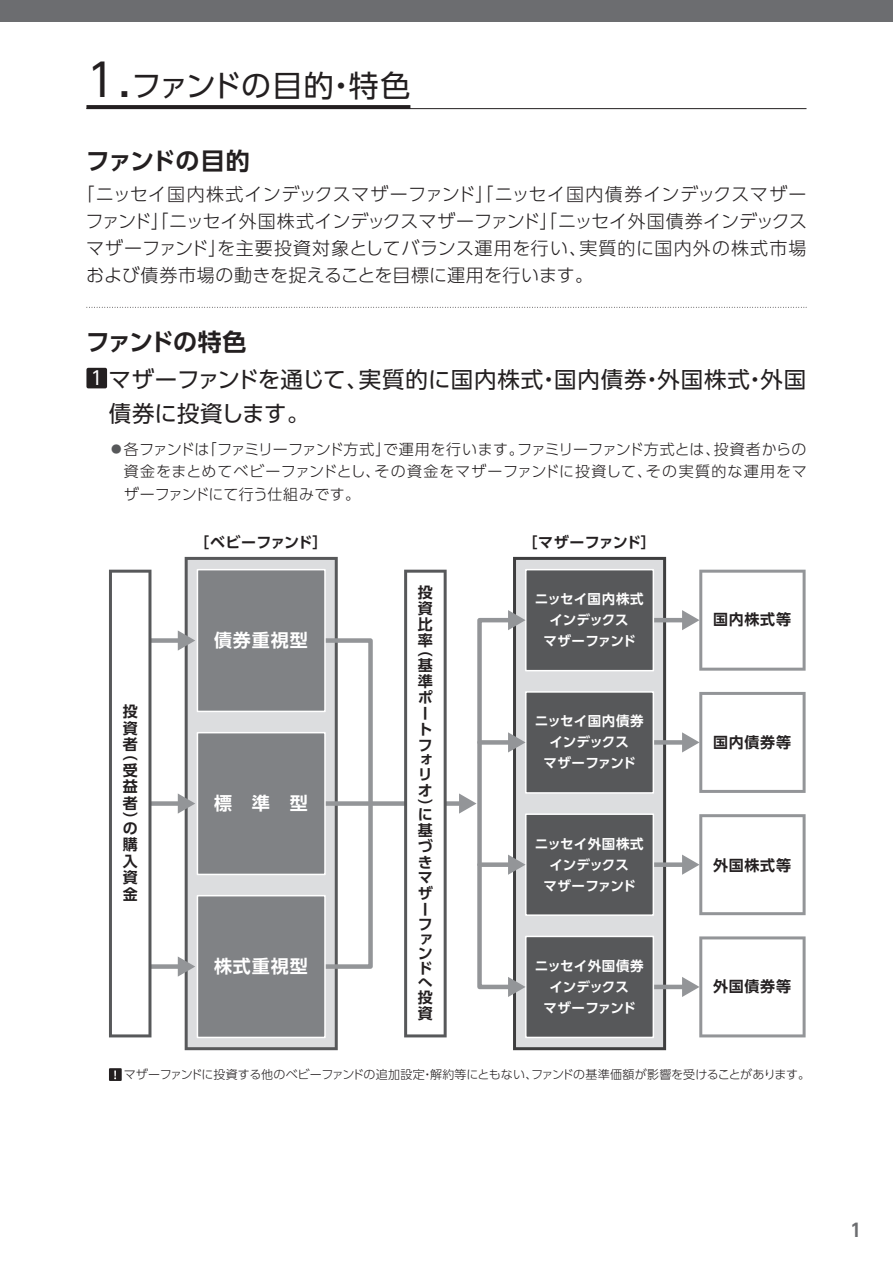
<style>
.page{position:relative;width:893px;height:1263px;background:#fff}
.page>*{position:absolute;margin:0;border:0;box-sizing:border-box;transform-origin:0 0}
.t1{font:30px "UD Shin Go Pro";letter-spacing:-.02em;color:#231f20}
.t2{font:700 24px "UD Shin Go Pro De";letter-spacing:-.05em;color:#231f20}
.t3{font:22.5px/34.5px "UD Shin Go Pro";letter-spacing:.02em;color:#231f20}
.t4{font:300 18px/27px "UD Shin Go Pro";letter-spacing:.035em;color:#231f20;text-align:justify}
.t5{font:700 18px "UD Shin Go Pro De";letter-spacing:.05em;color:#fff}
.t6{font:700 18px "UD Shin Go Pro De";color:#6c6d70}
.t7{font:300 15px/22.5px "UD Shin Go Pro";letter-spacing:.045em;color:#231f20;text-align:justify}
.t8{font:700 15px/16.5px "UD Shin Go Pro De";letter-spacing:.05em;color:#231f20;text-align:justify}
.t9{font:700 15px "UD Shin Go Pro De";letter-spacing:-.025em;color:#231f20}
.t10{font:700 13.5px/21px "UD Shin Go Pro De";letter-spacing:.01em;color:#fff;text-align:center}
.t11{font:300 12px "UD Shin Go Pro";letter-spacing:-.01em;color:#231f20}
.s1{font-size:45px}
.s2{font-size:18.75px;color:#fff}
.s3{font-size:10.5px;color:#57585a}
</style>
<div class="page">
<div style="left:0;top:0;width:893px;height:21px;background:#6c6d70"></div>
<svg style="left:87px;top:307px;width:720px;height:1px"></svg>
<div style="left:86px;top:368px;width:21px;height:20px;background:#231f20;border-radius:2px"></div>
<svg style="left:513px;top:557px;width:153px;height:493px;background:#c2c3c5"></svg>
<div style="left:618px;top:740px;width:67px;height:5px;background:#939598"></div>
<div style="left:618px;top:862px;width:67px;height:5px;background:#939598"></div>
<hr style="left:618px;top:618px;width:67px;height:4px;background:#939598">
<hr style="left:617px;top:985px;width:68px;height:4px;background:#939598">
<svg style="left:185px;top:557px;width:153px;height:493px;background:#c3c4c6"></svg>
<div style="left:526px;top:570px;width:127px;height:101px;background:#57585a"></div>
<div style="left:525px;top:569px;width:129px;height:102px;border:2px solid #fff"></div>
<div style="left:526px;top:692px;width:127px;height:101px;background:#57585a"></div>
<div style="left:525px;top:691px;width:129px;height:103px;border:2px solid #fff"></div>
<div style="left:526px;top:814px;width:127px;height:101px;background:#57585a"></div>
<div style="left:525px;top:813px;width:129px;height:103px;border:2px solid #fff"></div>
<div style="left:526px;top:936px;width:127px;height:101px;background:#57585a"></div>
<div style="left:525px;top:936px;width:129px;height:102px;border:2px solid #fff"></div>
<div style="left:235px;top:638px;width:138px;height:331px;border:4px solid #939598"></div>
<svg style="left:682px;top:570px;width:124px;height:101px"></svg>
<svg style="left:682px;top:692px;width:124px;height:101px"></svg>
<svg style="left:682px;top:814px;width:124px;height:101px"></svg>
<svg style="left:682px;top:936px;width:124px;height:101px"></svg>
<div style="left:144px;top:801px;width:37px;height:5px;background:#939598"></div>
<svg style="left:178px;top:793px;width:17px;height:21px"></svg>
<div style="left:280px;top:801px;width:182px;height:5px;background:#939598"></div>
<svg style="left:459px;top:793px;width:18px;height:21px"></svg>
<div style="left:144px;top:638px;width:37px;height:5px;background:#939598"></div>
<svg style="left:178px;top:630px;width:17px;height:21px"></svg>
<div style="left:144px;top:964px;width:37px;height:5px;background:#939598"></div>
<svg style="left:178px;top:956px;width:17px;height:21px"></svg>
<svg style="left:109px;top:570px;width:42px;height:467px"></svg>
<svg style="left:404px;top:570px;width:43px;height:467px"></svg>
<div style="left:197px;top:570px;width:128px;height:141px;background:#808285"></div>
<div style="left:197px;top:569px;width:129px;height:143px;border:2px solid #fff"></div>
<div style="left:197px;top:896px;width:128px;height:141px;background:#808285"></div>
<div style="left:197px;top:895px;width:129px;height:143px;border:2px solid #fff"></div>
<div style="left:197px;top:733px;width:128px;height:141px;background:#808285"></div>
<div style="left:197px;top:732px;width:129px;height:143px;border:2px solid #fff"></div>
<div style="left:480px;top:740px;width:31px;height:5px;background:#939598"></div>
<svg style="left:513px;top:732px;width:12px;height:20px"></svg>
<div style="left:480px;top:862px;width:31px;height:5px;background:#939598"></div>
<svg style="left:513px;top:854px;width:12px;height:21px"></svg>
<div style="left:477px;top:618px;width:36px;height:371px;border:4px solid #939598"></div>
<svg style="left:508px;top:977px;width:17px;height:20px"></svg>
<svg style="left:508px;top:610px;width:17px;height:20px"></svg>
<div style="left:109px;top:1068px;width:13px;height:13px;background:#231f20"></div>
<svg style="left:114px;top:1070px;width:2px;height:9px"></svg>
<hr style="left:86px;top:108px;width:720px;height:1px;background:#231f20">
<div style="left:86px;top:105px;width:324px;height:4px;border:2px solid #231f20"></div>
<h1 class="t1" style="left:86px;top:61px;width:325px"><span class="s1">1.</span>ファンドの目的・特色</h1>
<h2 class="t2" style="left:86px;top:141px;width:166px">ファンドの目的</h2>
<p class="t4" style="left:86px;top:180px;width:723px;text-indent:-9px">「ニッセイ国内株式インデックスマザーファンド」「ニッセイ国内債券インデックスマザーファンド」「ニッセイ外国株式インデックスマザーファンド」「ニッセイ外国債券インデックスマザーファンド」を主要投資対象としてバランス運用を行い、実質的に国内外の株式市場および債券市場の動きを捉えることを目標に運用を行います。</p>
<h2 class="t2" style="left:86px;top:323px;width:162px">ファンドの特色</h2>
<p class="t3" style="left:109px;top:361px;width:699px;text-indent:-22px"><span class="s2">１</span>マザーファンドを通じて、実質的に国内株式・国内債券・外国株式・外国債券に投資します。</p>
<p class="t7" style="left:124px;top:437px;width:684px;text-indent:-13px"><span class="s3">●</span> 各ファンドは「ファミリーファンド方式」で運用を行います。ファミリーファンド方式とは、投資者からの資金をまとめてベビーファンドとし、その資金をマザーファンドに投資して、その実質的な運用をマザーファンドにて行う仕組みです。</p>
<p class="t9" style="left:523px;top:530px;width:135px">［マザーファンド］</p>
<p class="t9" style="left:194px;top:530px;width:135px">［ベビーファンド］</p>
<p class="t8" style="left:123px;top:703px;width:16px">投資者</p>
<p class="t8" style="left:123px;top:745px;width:16px">（受益者）</p>
<p class="t8" style="left:123px;top:819px;width:16px">の購入資金</p>
<p class="t5" style="left:214px;top:625px;width:95px">債券重視型</p>
<p class="t5" style="left:214px;top:788px;width:95px">標　準　型</p>
<p class="t5" style="left:214px;top:951px;width:95px">株式重視型</p>
<p class="t8" style="left:418px;top:584px;width:16px">投資比率</p>
<p class="t8" style="left:418px;top:641px;width:16px;line-height:15.8px;text-align:left">（基準ポートフォリオ）</p>
<p class="t8" style="left:418px;top:806px;width:17px;line-height:15.3px;text-align:left">に基づきマザーファン</p>
<p class="t8" style="left:418px;top:961px;width:16px;line-height:14.2px">ドへ投</p>
<p class="t8" style="left:418px;top:1004px;width:16px">資</p>
<p class="t10" style="left:535px;top:588px;width:110px">ニッセイ国内株式インデックス<br>マザーファンド</p>
<p class="t10" style="left:535px;top:710px;width:110px">ニッセイ国内債券インデックス<br>マザーファンド</p>
<p class="t10" style="left:535px;top:833px;width:110px">ニッセイ外国株式インデックス<br>マザーファンド</p>
<p class="t10" style="left:535px;top:955px;width:110px">ニッセイ外国債券インデックス<br>マザーファンド</p>
<p class="t8" style="left:713px;top:611px;width:80px">国内株式等</p>
<p class="t8" style="left:713px;top:733px;width:80px">国内債券等</p>
<p class="t8" style="left:713px;top:856px;width:80px">外国株式等</p>
<p class="t8" style="left:713px;top:977px;width:80px">外国債券等</p>
<p class="t11" style="left:124px;top:1065px;width:688px">マザーファンドに投資する他のベビーファンドの追加設定・解約等にともない、ファンドの基準価額が影響を受けることがあります。</p>
<p class="t6" style="left:850px;top:1215px;width:13px">1</p>
</div>
